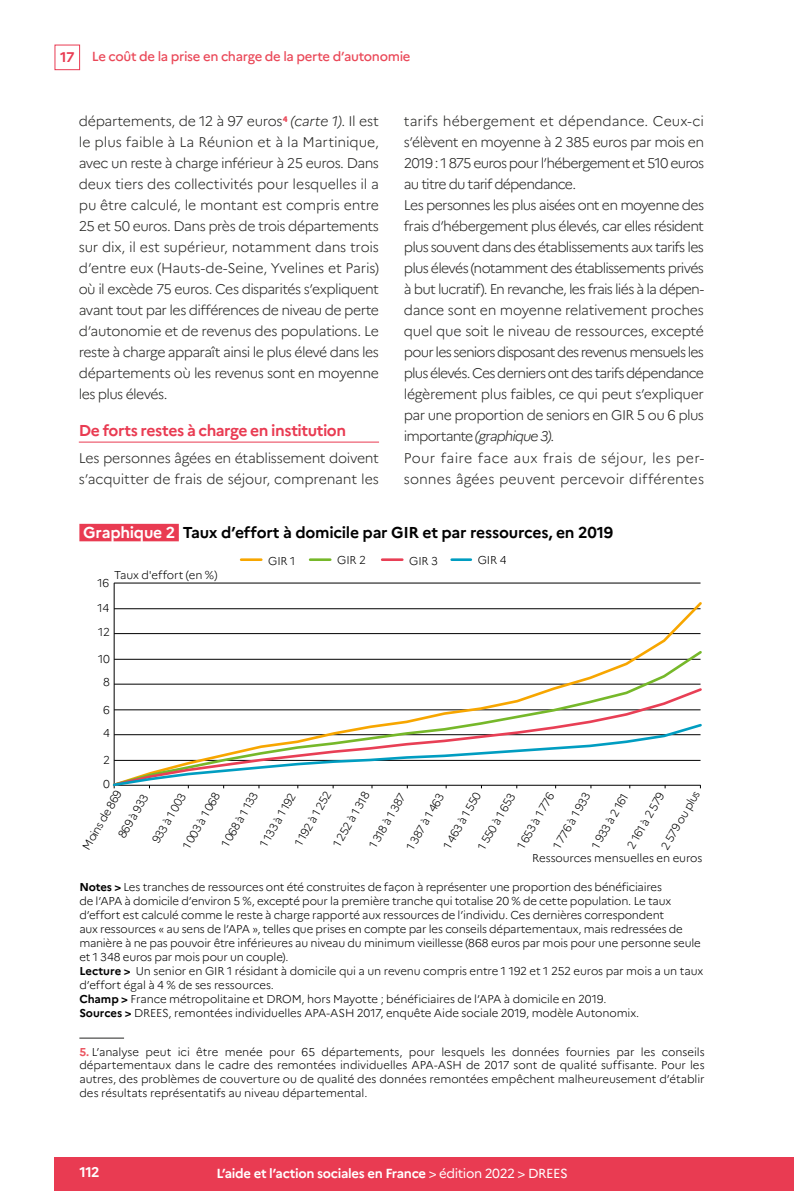
<style>
.page{position:relative;width:794px;height:1191px;background:#fff}
.page>*{position:absolute;margin:0;border:0;box-sizing:border-box;transform-origin:0 0}
.t1{font:700 15.75px "Marianne";letter-spacing:-.015em;color:#000}
.t2{font:700 15.75px "Marianne";letter-spacing:-.03em;color:#e93b52}
.t3{font:300 14px/21px "Marianne";letter-spacing:-.04em;color:#252523;text-align:justify}
.t4{font:300 14px/21px "Marianne";letter-spacing:-.015em;color:#252523}
.t5{font:700 14px "Marianne";color:#fff}
.t6{font:700 13.12px "Marianne";letter-spacing:-.025em;color:#fff}
.t7{font:500 13.12px "Marianne";letter-spacing:-.025em;color:#ea4858}
.t8{font:300 11.38px/14px "Marianne";letter-spacing:-.015em;color:#000}
.s1{font-weight:700;font-size:14px;color:#e93b52}
.s2{font-style:italic}
.s3{color:#fff}
.s4{font-weight:700}
.s5{font-weight:700;color:#eb545f}
.s6{font-weight:400}
</style>
<div class="page">
<div style="left:55px;top:45px;width:25px;height:25px;border:1px solid #e93b52"></div>
<div style="left:55px;top:1157px;width:739px;height:34px;background:#e93b52"></div>
<hr style="left:79px;top:442px;width:300px;height:1px;background:#e93b52">
<div style="left:79px;top:524px;width:100px;height:17px;background:#e93b52"></div>
<hr style="left:114px;top:583px;width:1px;height:202px;background:#000">
<hr style="left:241px;top:558px;width:20px;height:3px;background:#f7a600">
<hr style="left:310px;top:558px;width:20px;height:3px;background:#76b82a">
<hr style="left:382px;top:558px;width:20px;height:3px;background:#e83f55">
<hr style="left:452px;top:558px;width:19px;height:3px;background:#009dc1">
<hr style="left:114px;top:583px;width:586px;height:1px;background:#000">
<svg style="left:113px;top:599px;width:589px;height:49px"></svg>
<svg style="left:113px;top:648px;width:589px;height:38px"></svg>
<svg style="left:113px;top:686px;width:589px;height:36px"></svg>
<svg style="left:112px;top:722px;width:590px;height:66px"></svg>
<hr style="left:79px;top:1037px;width:45px;height:1px;background:#252523">
<p class="t7" style="left:60px;top:49px;width:352px"><span class="s1">17</span> Le coût de la prise en charge de la perte d’autonomie</p>
<p class="t3" style="left:404px;top:111px;width:302px;text-align:left">tarifs hébergement et dépendance. Ceux-ci s’élèvent en moyenne à 2 385 euros par mois en 2019 : 1 875 euros pour l’hébergement et 510 euros au titre du tarif dépendance.<br>Les personnes les plus aisées ont en moyenne des frais d’hébergement plus élevés, car elles résident plus souvent dans des établissements aux tarifs les plus élevés (notamment des établissements privés à but lucratif). En revanche, les frais liés à la dépen&shy;dance sont en moyenne relativement proches quel que soit le niveau de ressources, excepté pour les seniors disposant des revenus mensuels les plus élevés. Ces derniers ont des tarifs dépendance légèrement plus faibles, ce qui peut s’expliquer par une proportion de seniors en GIR 5 ou 6 plus importante <span class="s2">(graphique 3)</span>.<br>Pour faire face aux frais de séjour, les per&shy;sonnes âgées peuvent percevoir différentes</p>
<h1 class="t1" style="left:83px;top:522px;width:531px"><span class="s3">Graphique 2</span> Taux d’effort à domicile par GIR et par ressources, en 2019</h1>
<p class="t3" style="left:79px;top:111px;width:302px">départements, de 12 à 97 euros<sup>4</sup> <span class="s2">(carte 1)</span>. Il est le plus faible à La Réunion et à la Martinique, avec un reste à charge inférieur à 25 euros. Dans deux tiers des collectivités pour lesquelles il a pu être calculé, le montant est compris entre 25 et 50 euros. Dans près de trois départements sur dix, il est supérieur, notamment dans trois d’entre eux (Hauts-de-Seine, Yvelines et Paris) où il excède 75 euros. Ces disparités s’expliquent avant tout par les différences de niveau de perte d’autonomie et de revenus des populations. Le reste à charge apparaît ainsi le plus élevé dans les départements où les revenus sont en moyenne les plus élevés.</p>
<h1 class="t2" style="left:79px;top:421px;width:269px">De forts restes à charge en institution</h1>
<p class="t4" style="left:79px;top:447px;width:302px">Les personnes âgées en établissement doivent s’acquitter de frais de séjour, comprenant les</p>
<p class="t8" style="left:114px;top:567px;width:105px">Taux d'effort (en %)</p>
<p class="t8" style="left:98px;top:576px;width:13px">16</p>
<p class="t8" style="left:98px;top:600px;width:13px">14</p>
<p class="t8" style="left:98px;top:625px;width:13px">12</p>
<p class="t8" style="left:98px;top:652px;width:13px">10</p>
<p class="t8" style="left:103px;top:675px;width:8px">8</p>
<p class="t8" style="left:103px;top:702px;width:8px">6</p>
<p class="t8" style="left:103px;top:726px;width:8px">4</p>
<p class="t8" style="left:103px;top:753px;width:8px">2</p>
<p class="t8" style="left:268px;top:553px;width:29px">GIR 1</p>
<p class="t8" style="left:337px;top:553px;width:30px">GIR 2</p>
<p class="t8" style="left:409px;top:554px;width:30px">GIR 3</p>
<p class="t8" style="left:478px;top:553px;width:30px">GIR 4</p>
<p class="t8" style="left:103px;top:777px;width:8px">0</p>
<p class="t8" style="left:89px;top:818px;width:50px;line-height:24.8px;text-indent:-28px;rotate:-60deg">Moins de 869<br>869 à 933</p>
<p class="t8" style="left:149px;top:839px;width:57px;rotate:-60deg">933 à 1 003</p>
<p class="t8" style="left:179px;top:844px;width:65px;rotate:-60deg">1 003 à 1 068</p>
<p class="t8" style="left:218px;top:843px;width:63px;rotate:-60deg">1 068 à 1 133</p>
<p class="t8" style="left:257px;top:842px;width:61px;rotate:-60deg">1 133 à 1 192</p>
<p class="t8" style="left:291px;top:841px;width:63px;rotate:-60deg">1 192 à 1 252</p>
<p class="t8" style="left:330px;top:842px;width:63px;rotate:-60deg">1 252 à 1 318</p>
<p class="t8" style="left:366px;top:843px;width:63px;rotate:-60deg">1 318 à 1 387</p>
<p class="t8" style="left:403px;top:845px;width:65px;rotate:-60deg">1 387 à 1 463</p>
<p class="t8" style="left:440px;top:844px;width:65px;rotate:-60deg">1 463 à 1 550</p>
<p class="t8" style="left:657px;top:845px;width:68px;rotate:-60deg">2 579 ou plus</p>
<p class="t8" style="left:550px;top:844px;width:65px;rotate:-60deg">1 776 à 1 933</p>
<p class="t8" style="left:588px;top:844px;width:63px;rotate:-60deg">1 933 à 2 161</p>
<p class="t8" style="left:624px;top:844px;width:65px;rotate:-60deg">2 161 à 2 579</p>
<p class="t8" style="left:475px;top:845px;width:65px;rotate:-60deg">1 550 à 1 653</p>
<p class="t8" style="left:514px;top:844px;width:65px;rotate:-60deg">1 653 à 1 776</p>
<p class="t8" style="left:532px;top:851px;width:172px">Ressources mensuelles en euros</p>
<p class="t8" style="left:79px;top:880px;width:625px"><span class="s4">Notes &gt;</span> Les tranches de ressources ont été construites de façon à représenter une proportion des bénéficiaires<br>de l’APA à domicile d’environ 5 %, excepté pour la première tranche qui totalise 20 % de cette population. Le taux d’effort est calculé comme le reste à charge rapporté aux ressources de l’individu. Ces dernières correspondent<br>aux ressources « au sens de l’APA », telles que prises en compte par les conseils départementaux, mais redressées de manière à ne pas pouvoir être inférieures au niveau du minimum vieillesse (868 euros par mois pour une personne seule et 1 348 euros par mois pour un couple).<br><span class="s4">Lecture &gt;</span> Un senior en GIR 1 résidant à domicile qui a un revenu compris entre 1 192 et 1 252 euros par mois a un taux d’effort égal à 4 % de ses ressources.<br><span class="s4">Champ &gt;</span> France métropolitaine et DROM, hors Mayotte ; bénéficiaires de l’APA à domicile en 2019.<br><span class="s4">Sources &gt;</span> DREES, remontées individuelles APA-ASH 2017, enquête Aide sociale 2019, modèle Autonomix.</p>
<p class="t8" style="left:79px;top:1044px;width:627px;text-align:justify"><span class="s5">5.</span> L’analyse peut ici être menée pour 65 départements, pour lesquels les données fournies par les conseils départementaux dans le cadre des remontées individuelles APA-ASH de 2017 sont de qualité suffisante. Pour les autres, des problèmes de couverture ou de qualité des données remontées empêchent malheureusement d’établir des résultats représentatifs au niveau départemental.</p>
<p class="t5" style="left:79px;top:1163px;width:22px">112</p>
<p class="t6" style="left:216px;top:1165px;width:353px">L’aide et l’action sociales en France <span class="s6">&gt; édition 2022 &gt; DREES</span></p>
</div>
